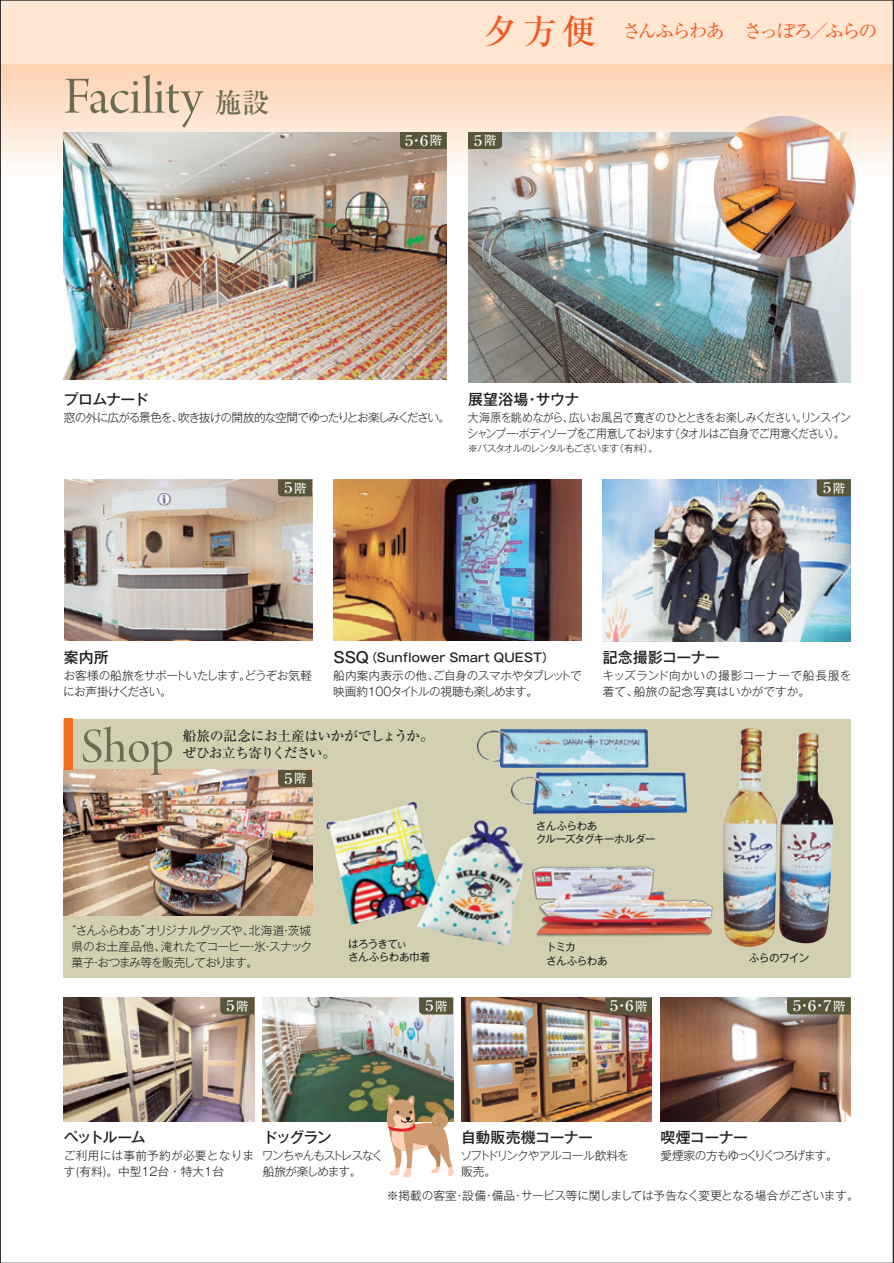
<style>
.page{position:relative;width:894px;height:1263px;background:#fff}
.page>*{position:absolute;margin:0;border:0;box-sizing:border-box;transform-origin:0 0}
.t1{font:55.35px "Arno Pro Display";color:#6d6b54}
.t2{font:51px "Arno Pro Display";color:#6d6b54}
.t3{font:19.2px "Ryumin Pro";letter-spacing:-.125em;color:#f15921}
.t4{font:500 14.85px "Gothic MB101 Pro";letter-spacing:-.035em;color:#231f20}
.t5{font:500 14.7px "Ryumin Pro";color:#fff}
.t6{font:500 13.8px/17px "Ryumin Pro";letter-spacing:-.05em;color:#231f20}
.t7{font:500 11.85px "Gothic MB101 Pro";letter-spacing:.015em;color:#231f20}
.t8{font:300 11.7px/15.9px "Gothic MB101 Pro";letter-spacing:-.05em;color:#231f20}
.t9{font:300 11.7px/15.9px "Gothic MB101 Pro";letter-spacing:-.05em;color:#231f20;scale:.93 1}
.t10{font:300 11.7px "Gothic MB101 Pro";letter-spacing:-.03em;color:#231f20}
.t11{font:300 11.7px/15.9px "Gothic MB101 Pro";letter-spacing:.015em;color:#231f20}
.t12{font:300 11.7px "Gothic MB101 Pro";letter-spacing:-.09em;color:#231f20}
.t13{font:300 11.7px/15.9px "Gothic MB101 Pro";letter-spacing:.02em;color:#231f20}
.t14{font:300 11.7px/15.9px "Gothic MB101 Pro";letter-spacing:-.105em;color:#231f20}
.t15{font:300 11.7px/15.9px "Gothic MB101 Pro";letter-spacing:-.075em;color:#231f20}
.t16{font:300 11.7px "Gothic MB101 Pro";letter-spacing:-.095em;color:#231f20}
.t17{font:10.65px/13.8px "Gothic MB101 Pro";letter-spacing:-.055em;color:#231f20}
.t18{font:300 9.6px "Gothic MB101 Pro";letter-spacing:-.08em;color:#231f20}
.s1{font-family:"Ryumin Pro";font-weight:500;font-size:27.6px}
.s2{font-weight:500;font-size:34.05px}
.s3{font-size:12.75px}
.s4{font-size:14.85px}
</style>
<div class="page">
<div style="left:0;top:64px;width:894px;height:115px;background:linear-gradient(to bottom,#fdd0ae,#fefefc)"></div>
<div style="left:0;top:0;width:894px;height:64px;background:#fee6d3"></div>
<div style="left:64px;top:719px;width:787px;height:258px;background:#d3d0b2"></div>
<img style="left:462px;top:997px;width:190px;height:124px">
<img style="left:660px;top:997px;width:191px;height:124px">
<img style="left:64px;top:479px;width:248px;height:162px">
<img style="left:603px;top:479px;width:248px;height:162px">
<img style="left:333px;top:479px;width:248px;height:162px">
<img style="left:64px;top:770px;width:248px;height:145px">
<img style="left:263px;top:997px;width:190px;height:124px">
<img style="left:64px;top:997px;width:190px;height:124px">
<img style="left:468px;top:132px;width:383px;height:251px">
<img style="left:64px;top:132px;width:383px;height:248px">
<img style="left:714px;top:116px;width:142px;height:142px;border-radius:71px">
<img style="left:327px;top:801px;width:187px;height:145px">
<img style="left:722px;top:728px;width:111px;height:220px">
<img style="left:514px;top:841px;width:223px;height:107px">
<img style="left:476px;top:729px;width:172px;height:39px">
<img style="left:511px;top:772px;width:176px;height:42px">
<svg style="left:385px;top:1093px;width:69px;height:85px"></svg>
<div style="left:64px;top:719px;width:8px;height:51px;background:#f36e21"></div>
<svg style="left:278px;top:479px;width:34px;height:17px"></svg>
<svg style="left:278px;top:770px;width:34px;height:17px"></svg>
<svg style="left:817px;top:479px;width:34px;height:17px"></svg>
<svg style="left:468px;top:132px;width:34px;height:17px"></svg>
<svg style="left:787px;top:997px;width:64px;height:17px"></svg>
<svg style="left:400px;top:132px;width:47px;height:17px"></svg>
<svg style="left:605px;top:997px;width:47px;height:17px"></svg>
<svg style="left:220px;top:997px;width:34px;height:17px"></svg>
<svg style="left:419px;top:997px;width:34px;height:17px"></svg>
<svg style="left:0;top:0;width:1px;height:1263px"></svg>
<svg style="left:892px;top:0;width:2px;height:1263px;background:#757171"></svg>
<h1 class="t1" style="left:64px;top:66px;width:207px">Facility <span class="s1">施設</span></h1>
<h3 class="t3" style="left:484px;top:16px;width:395px"><span class="s2">夕方便</span>　さんふらわあ　さっぽろ／ふらの</h3>
<p class="t5" style="left:402px;top:129px;width:42px">５・６<span class="s3">階</span></p>
<p class="t5" style="left:471px;top:129px;width:27px">５<span class="s3">階</span></p>
<p class="t4" style="left:64px;top:386px;width:86px">プロムナード</p>
<p class="t12" style="left:64px;top:408px;width:388px">窓の外に広がる景色を、吹き抜けの開放的な空間でゆったりとお楽しみください。</p>
<p class="t5" style="left:281px;top:476px;width:27px">５<span class="s3">階</span></p>
<p class="t4" style="left:468px;top:386px;width:113px">展望浴場・サウナ</p>
<p class="t9" style="left:467px;top:408px;width:414px">大海原を眺めながら、広いお風呂で寛ぎのひとときをお楽しみください。リンスインシャンプー・ボディソープをご用意しております（タオルはご自身でご用意ください）。</p>
<p class="t18" style="left:468px;top:440px;width:192px">※バスタオルのレンタルもございます（有料）。</p>
<p class="t5" style="left:820px;top:476px;width:27px">５<span class="s3">階</span></p>
<p class="t4" style="left:64px;top:645px;width:46px">案内所</p>
<p class="t8" style="left:63px;top:666px;width:250px">お客様の船旅をサポートいたします。どうぞお気軽にお声掛けください。</p>
<p class="t7" style="left:333px;top:647px;width:222px"><span class="s4">SSQ</span>（Sunflower Smart QUEST）</p>
<p class="t8" style="left:333px;top:666px;width:250px">船内案内表示の他、ご自身のスマホやタブレットで映画約100タイトルの視聴も楽しめます。</p>
<h2 class="t2" style="left:81px;top:718px;width:94px">Shop</h2>
<p class="t6" style="left:182px;top:726px;width:253px">船旅の記念にお土産はいかがでしょうか。ぜひお立ち寄りください。</p>
<p class="t5" style="left:281px;top:767px;width:27px">５<span class="s3">階</span></p>
<p class="t4" style="left:603px;top:645px;width:119px">記念撮影コーナー</p>
<p class="t11" style="left:602px;top:666px;width:251px">キッズランド向かいの撮影コーナーで船長服を着て、船旅の記念写真はいかがですか。</p>
<p class="t8" style="left:71px;top:921px;width:242px;text-align:justify;text-indent:-7px">“さんふらわあ”オリジナルグッズや、北海道・茨城県のお土産品他、淹れたてコーヒー・氷・スナック菓子・おつまみ等を販売しております。</p>
<p class="t17" style="left:348px;top:935px;width:84px">はろうきてぃ<br>さんふらわあ巾着</p>
<p class="t17" style="left:536px;top:817px;width:121px">さんふらわあ<br>クルーズタグキーホルダー</p>
<p class="t17" style="left:546px;top:939px;width:63px">トミカ<br>さんふらわあ</p>
<p class="t5" style="left:223px;top:994px;width:27px">５<span class="s3">階</span></p>
<p class="t5" style="left:422px;top:994px;width:27px">５<span class="s3">階</span></p>
<p class="t5" style="left:607px;top:994px;width:42px">５・６<span class="s3">階</span></p>
<p class="t17" style="left:749px;top:950px;width:62px">ふらのワイン</p>
<p class="t5" style="left:789px;top:994px;width:57px">５・６・７<span class="s3">階</span></p>
<p class="t4" style="left:64px;top:1125px;width:83px">ペットルーム</p>
<p class="t13" style="left:64px;top:1146px;width:192px">ご利用には事前予約が必要となります(有料)。中型12台・特大1台</p>
<p class="t4" style="left:263px;top:1125px;width:70px">ドッグラン</p>
<p class="t14" style="left:262px;top:1146px;width:123px">ワンちゃんもストレスなく船旅が楽しめます。</p>
<p class="t4" style="left:461px;top:1125px;width:134px">自動販売機コーナー</p>
<p class="t15" style="left:460px;top:1146px;width:170px">ソフトドリンクやアルコール飲料を販売。</p>
<p class="t4" style="left:660px;top:1125px;width:89px">喫煙コーナー</p>
<p class="t16" style="left:660px;top:1146px;width:179px">愛煙家の方もゆっくりくつろげます。</p>
<p class="t10" style="left:387px;top:1186px;width:473px">※掲載の客室・設備・備品・サービス等に関しましては予告なく変更となる場合がございます。</p>
</div>
